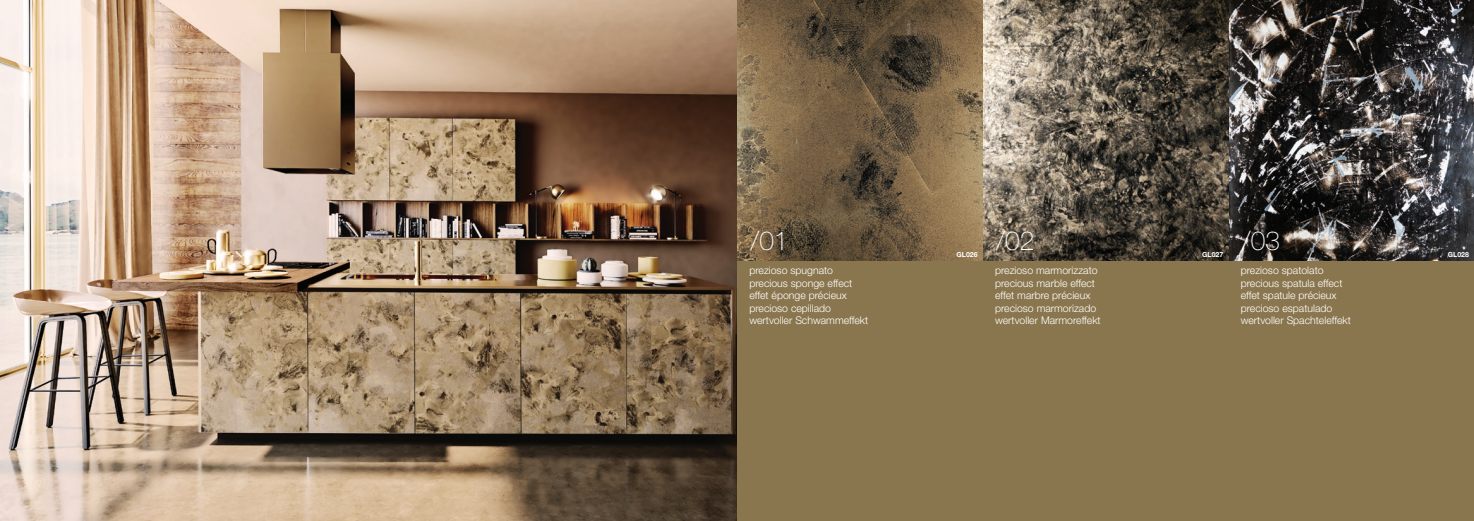
<style>
.page{position:relative;width:1474px;height:521px;background:#fff}
.page>*{position:absolute;margin:0;border:0;box-sizing:border-box;transform-origin:0 0}
.t1{font:100 26.25px "Helvetica Neue LT Std";color:#fff}
.t2{font:300 10.5px/12.6px "Helvetica Neue LT Std";color:#fff}
.t3{font:700 7px "Helvetica Neue LT Std";color:#fff}
</style>
<div class="page">
<div style="left:0;top:0;width:1473px;height:521px;background:#8a764e"></div>
<img style="left:0;top:0;width:737px;height:521px">
<img style="left:737px;top:0;width:736px;height:260px">
<h1 class="t1" style="left:750px;top:225px;width:39px">/01</h1>
<h1 class="t1" style="left:996px;top:225px;width:39px">/02</h1>
<h1 class="t1" style="left:1241px;top:225px;width:39px">/03</h1>
<p class="t2" style="left:749px;top:264px;width:120px">prezioso spugnato precious sponge effect effet éponge précieux precioso cepillado wertvoller Schwammeffekt</p>
<p class="t2" style="left:1240px;top:264px;width:112px">prezioso spatolato precious spatula effect effet spatule précieux precioso espatulado wertvoller Spachteleffekt</p>
<p class="t3" style="left:956px;top:250px;width:23px">GL026</p>
<p class="t3" style="left:1202px;top:250px;width:23px">GL027</p>
<p class="t3" style="left:1447px;top:250px;width:23px">GL028</p>
<p class="t2" style="left:995px;top:264px;width:107px">prezioso marmorizzato precious marble effect effet marbre précieux precioso marmorizado wertvoller Marmoreffekt</p>
</div>
